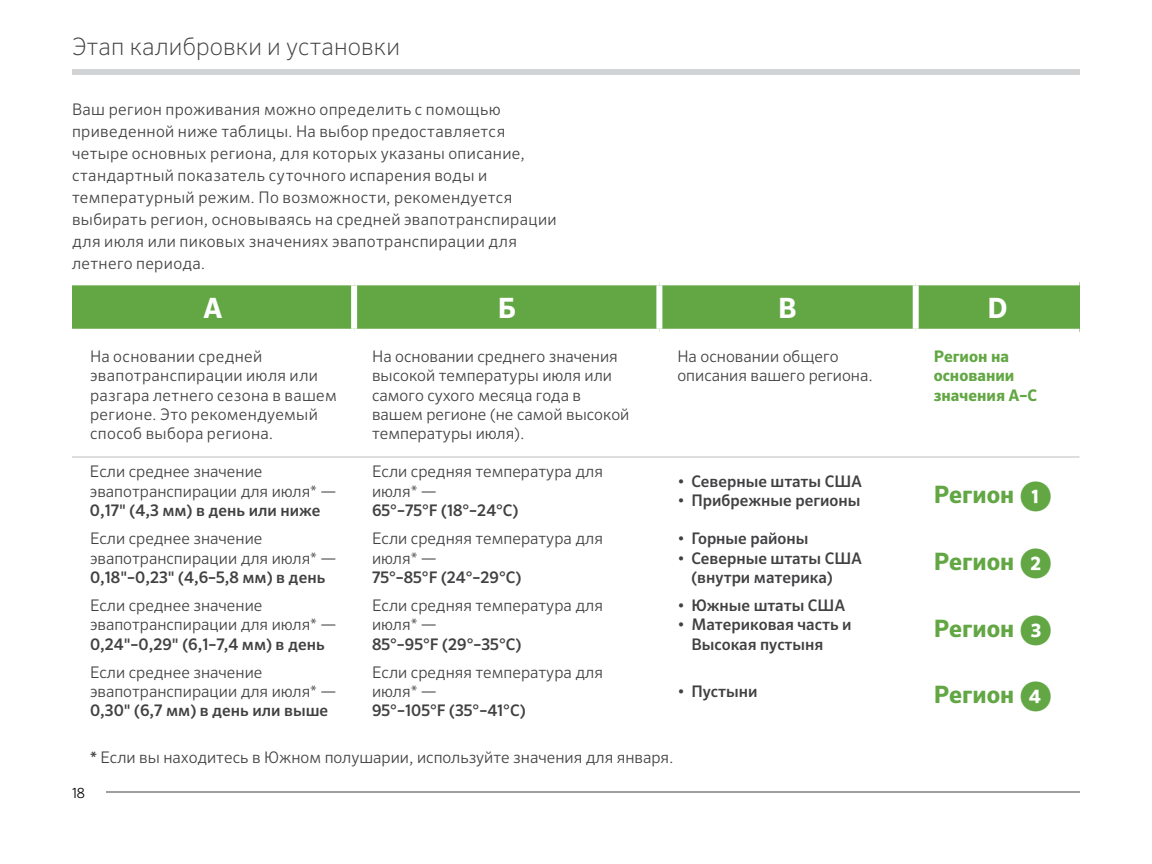
<style>
.page{position:relative;width:1152px;height:864px;background:#fff}
.page>*{position:absolute;margin:0;border:0;box-sizing:border-box;transform-origin:0 0}
.t1{font:700 28px "Sero Pro";color:#fff}
.t2{font:700 24px "Sero Pro";color:#62a744}
.t3{font:200 24px "Sero Pro";letter-spacing:.005em;color:#414042}
.t4{font:300 16px/19.2px "Sero Pro";color:#414042}
.t5{font:300 16px/22px "Sero Pro";letter-spacing:.02em;color:#414042}
.t6{font:500 16px/19.2px "Sero Pro";color:#414042}
.t7{font:300 16px/19.2px "Sero Pro";letter-spacing:.025em;color:#414042}
.t8{font:700 16px/19.2px "Sero Pro";color:#62a744}
.t9{font:300 14px "Sero Pro";color:#000}
.s1{font-size:32px}
.s2{font-weight:500}
</style>
<div class="page">
<div style="left:72px;top:69px;width:1008px;height:6px;background:#d1d3d4"></div>
<hr style="left:72px;top:792px;width:1008px;height:1px;background:#414042">
<div style="left:72px;top:776px;width:33px;height:33px;background:#fff"></div>
<div style="left:72px;top:285px;width:841px;height:44px;background:#62a744"></div>
<div style="left:916px;top:282px;width:164px;height:50px;background:#62a744"></div>
<div style="left:351px;top:285px;width:6px;height:44px;background:#fff"></div>
<div style="left:656px;top:285px;width:6px;height:44px;background:#fff"></div>
<hr style="left:72px;top:457px;width:282px;height:1px;background:#bcbec0">
<hr style="left:354px;top:457px;width:305px;height:1px;background:#bcbec0">
<div style="left:916px;top:279px;width:164px;height:6px;background:#fff"></div>
<div style="left:913px;top:285px;width:6px;height:44px;background:#fff"></div>
<div style="left:916px;top:329px;width:164px;height:6px;background:#fff"></div>
<hr style="left:659px;top:457px;width:257px;height:1px;background:#bcbec0">
<hr style="left:916px;top:457px;width:164px;height:1px;background:#bcbec0">
<h2 class="t3" style="left:72px;top:32px;width:330px">Этап калибровки и установки</h2>
<p class="t5" style="left:72px;top:98px;width:486px">Ваш регион проживания можно определить с помощью приведенной ниже таблицы. На выбор предоставляется четыре основных региона, для которых указаны описание, стандартный показатель суточного испарения воды и температурный режим. По возможности, рекомендуется выбирать регион, основываясь на средней эвапотранспирации для июля или пиковых значениях эвапотранспирации для летнего периода.</p>
<h1 class="t1" style="left:203px;top:291px;width:21px">А</h1>
<h1 class="t1" style="left:498px;top:291px;width:20px">Б</h1>
<h1 class="t1" style="left:778px;top:291px;width:20px">В</h1>
<h1 class="t1" style="left:988px;top:291px;width:22px">D</h1>
<p class="t7" style="left:90px;top:347px;width:248px">На основании средней эвапотранспирации июля или разгара летнего сезона в вашем регионе. Это рекомендуемый способ выбора региона.</p>
<p class="t4" style="left:372px;top:347px;width:259px">На основании среднего значения высокой температуры июля или самого сухого месяца года в вашем регионе (не самой высокой температуры июля).</p>
<p class="t4" style="left:677px;top:347px;width:197px">На основании общего описания вашего региона.</p>
<p class="t8" style="left:934px;top:347px;width:105px">Регион на основании значения А–С</p>
<p class="t4" style="left:90px;top:462px;width:248px">Если среднее значение эвапотранспирации для июля* —</p>
<p class="t6" style="left:90px;top:501px;width:232px">0,17" (4,3 мм) в день или ниже</p>
<p class="t4" style="left:372px;top:462px;width:232px">Если средняя температура для июля* —</p>
<p class="t6" style="left:372px;top:501px;width:148px">65°–75°F (18°–24°C)</p>
<p class="t6" style="left:677px;top:472px;width:186px">• Северные штаты США</p>
<p class="t6" style="left:677px;top:491px;width:185px">• Прибрежные регионы</p>
<h2 class="t2" style="left:934px;top:480px;width:119px">Регион <span class="s1">①</span></h2>
<p class="t4" style="left:90px;top:529px;width:248px">Если среднее значение эвапотранспирации для июля* —</p>
<p class="t6" style="left:90px;top:567px;width:237px">0,18"–0,23" (4,6–5,8 мм) в день</p>
<p class="t4" style="left:90px;top:596px;width:248px">Если среднее значение эвапотранспирации для июля* —</p>
<p class="t6" style="left:90px;top:634px;width:236px">0,24"–0,29" (6,1–7,4 мм) в день</p>
<p class="t4" style="left:90px;top:663px;width:248px">Если среднее значение эвапотранспирации для июля* —</p>
<p class="t6" style="left:90px;top:701px;width:240px">0,30" (6,7 мм) в день или выше</p>
<p class="t4" style="left:372px;top:529px;width:232px">Если средняя температура для июля* —</p>
<p class="t6" style="left:372px;top:567px;width:151px">75°–85°F (24°–29°C)</p>
<p class="t4" style="left:372px;top:596px;width:232px">Если средняя температура для июля* —</p>
<p class="t6" style="left:372px;top:634px;width:151px">85°–95°F (29°–35°C)</p>
<p class="t4" style="left:372px;top:663px;width:232px">Если средняя температура для июля* —</p>
<p class="t6" style="left:372px;top:701px;width:155px">95°–105°F (35°–41°C)</p>
<p class="t6" style="left:677px;top:529px;width:133px">• Горные районы</p>
<p class="t6" style="left:691px;top:548px;width:172px;text-indent:-14px">• Северные штаты США (внутри материка)</p>
<h2 class="t2" style="left:934px;top:547px;width:119px">Регион <span class="s1">②</span></h2>
<p class="t6" style="left:677px;top:596px;width:169px">• Южные штаты США</p>
<p class="t6" style="left:691px;top:615px;width:162px;text-indent:-14px">• Материковая часть и<br>Высокая пустыня</p>
<h2 class="t2" style="left:934px;top:613px;width:119px">Регион <span class="s1">③</span></h2>
<p class="t6" style="left:677px;top:682px;width:82px">• Пустыни</p>
<h2 class="t2" style="left:934px;top:680px;width:119px">Регион <span class="s1">④</span></h2>
<p class="t4" style="left:90px;top:747px;width:585px"><span class="s2">*</span> Если вы находитесь в Южном полушарии, используйте значения для января.</p>
<p class="t9" style="left:72px;top:784px;width:15px">18</p>
</div>
